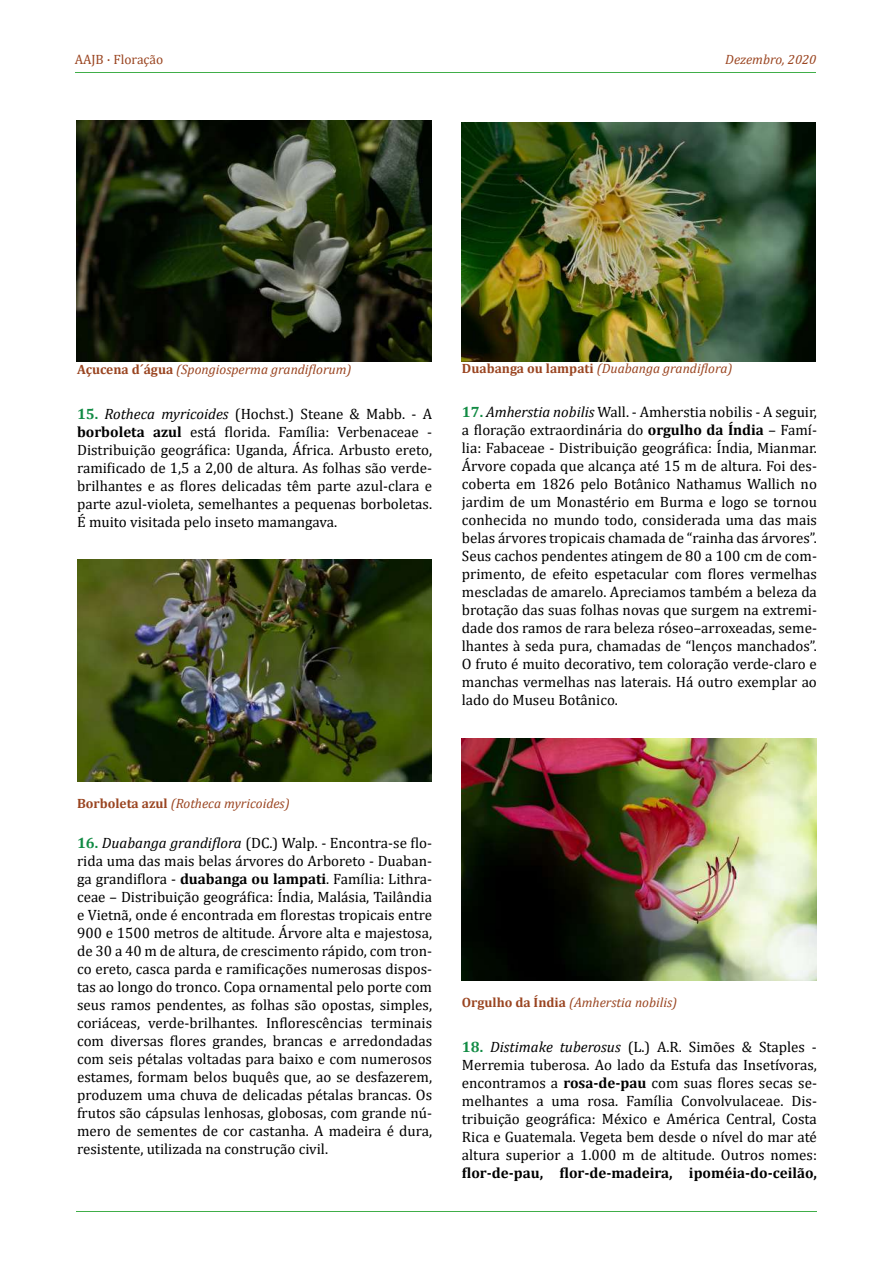
<style>
.page{position:relative;width:893px;height:1263px;background:#fff}
.page>*{position:absolute;margin:0;border:0;box-sizing:border-box;transform-origin:0 0}
.t1{font:15px/18px "Cambria";color:#000;text-align:justify}
.t2{font:700 15px "Cambria";color:#000}
.t3{font:italic 13.5px "Cambria";color:#9a4521}
.t4{font:13.5px "Cambria";color:#9a4521}
.s1{font-weight:700;font-style:normal}
.s2{font-weight:700;color:#118b44}
.s3{font-style:italic}
.s4{font-weight:700}
</style>
<div class="page">
<hr style="left:76px;top:1211px;width:741px;height:1px;background:#40ae49">
<hr style="left:75px;top:72px;width:741px;height:1px;background:#40ae49">
<img style="left:77px;top:121px;width:354px;height:240px">
<img style="left:77px;top:560px;width:354px;height:221px">
<img style="left:462px;top:122px;width:354px;height:239px">
<img style="left:462px;top:739px;width:355px;height:242px">
<p class="t4" style="left:75px;top:51px;width:90px">AAJB · Floração</p>
<p class="t3" style="left:725px;top:50px;width:93px">Dezembro, 2020</p>
<p class="t3" style="left:77px;top:360px;width:276px"><span class="s1">Açucena d´água</span> (Spongiosperma grandiflorum)</p>
<p class="t1" style="left:77px;top:404px;width:357px"><span class="s2">15.</span> <span class="s3">Rotheca myricoides</span> (Hochst.) Steane &amp; Mabb. - A <span class="s4">borboleta azul</span> está florida. Família: Verbenaceae - Distribuição geográfica: Uganda, África. Arbusto ereto, ramificado de 1,5 a 2,00 de altura. As folhas são verde&shy;brilhantes e as flores delicadas têm parte azul-clara e parte azul-violeta, semelhantes a pequenas borboletas.<br>É muito visitada pelo inseto mamangava.</p>
<p class="t3" style="left:462px;top:359px;width:272px"><span class="s1">Duabanga ou lampati</span> (Duabanga grandiflora)</p>
<p class="t1" style="left:462px;top:403px;width:357px"><span class="s2">17.</span> <span class="s3">Amherstia nobilis</span> Wall. - Amherstia nobilis - A seguir, a floração extraordinária do <span class="s4">orgulho da Índia</span> – Famí&shy;lia: Fabaceae - Distribuição geográfica: Índia, Mianmar.<br>Árvore copada que alcança até 15 m de altura. Foi des&shy;coberta em 1826 pelo Botânico Nathamus Wallich no jardim de um Monastério em Burma e logo se tornou conhecida no mundo todo, considerada uma das mais belas árvores tropicais chamada de “rainha das árvores”.<br>Seus cachos pendentes atingem de 80 a 100 cm de com&shy;primento, de efeito espetacular com flores vermelhas mescladas de amarelo. Apreciamos também a beleza da brotação das suas folhas novas que surgem na extremi&shy;dade dos ramos de rara beleza róseo–arroxeadas, seme&shy;lhantes à seda pura, chamadas de “lenços manchados”.<br>O fruto é muito decorativo, tem coloração verde-claro e manchas vermelhas nas laterais. Há outro exemplar ao lado do Museu Botânico.</p>
<p class="t3" style="left:77px;top:794px;width:214px"><span class="s1">Borboleta azul</span> (Rotheca myricoides)</p>
<p class="t1" style="left:77px;top:834px;width:357px"><span class="s2">16.</span> <span class="s3">Duabanga grandiflora</span> (DC.) Walp. - Encontra-se flo&shy;rida uma das mais belas árvores do Arboreto - Duaban&shy;ga grandiflora - <span class="s4">duabanga ou lampati</span>. Família: Lithra&shy;ceae – Distribuição geográfica: Índia, Malásia, Tailândia e Vietnã, onde é encontrada em florestas tropicais entre 900 e 1500 metros de altitude. Árvore alta e majestosa, de 30 a 40 m de altura, de crescimento rápido, com tron&shy;co ereto, casca parda e ramificações numerosas dispos&shy;tas ao longo do tronco. Copa ornamental pelo porte com seus ramos pendentes, as folhas são opostas, simples, coriáceas, verde-brilhantes. Inflorescências terminais com diversas flores grandes, brancas e arredondadas com seis pétalas voltadas para baixo e com numerosos estames, formam belos buquês que, ao se desfazerem, produzem uma chuva de delicadas pétalas brancas. Os frutos são cápsulas lenhosas, globosas, com grande nú&shy;mero de sementes de cor castanha. A madeira é dura, resistente, utilizada na construção civil.</p>
<p class="t3" style="left:462px;top:993px;width:217px"><span class="s1">Orgulho da Índia</span> (Amherstia nobilis)</p>
<p class="t1" style="left:462px;top:1038px;width:357px"><span class="s2">18.</span> <span class="s3">Distimake tuberosus</span> (L.) A.R. Simões &amp; Staples - Merremia tuberosa. Ao lado da Estufa das Insetívoras, encontramos a <span class="s4">rosa-de-pau</span> com suas flores secas se&shy;melhantes a uma rosa. Família Convolvulaceae. Dis&shy;tribuição geográfica: México e América Central, Costa Rica e Guatemala. Vegeta bem desde o nível do mar até altura superior a 1.000 m de altitude. Outros nomes:</p>
<p class="t2" style="left:462px;top:1162px;width:357px">flor-de-pau, flor-de-madeira, ipoméia-do-ceilão,</p>
</div>
